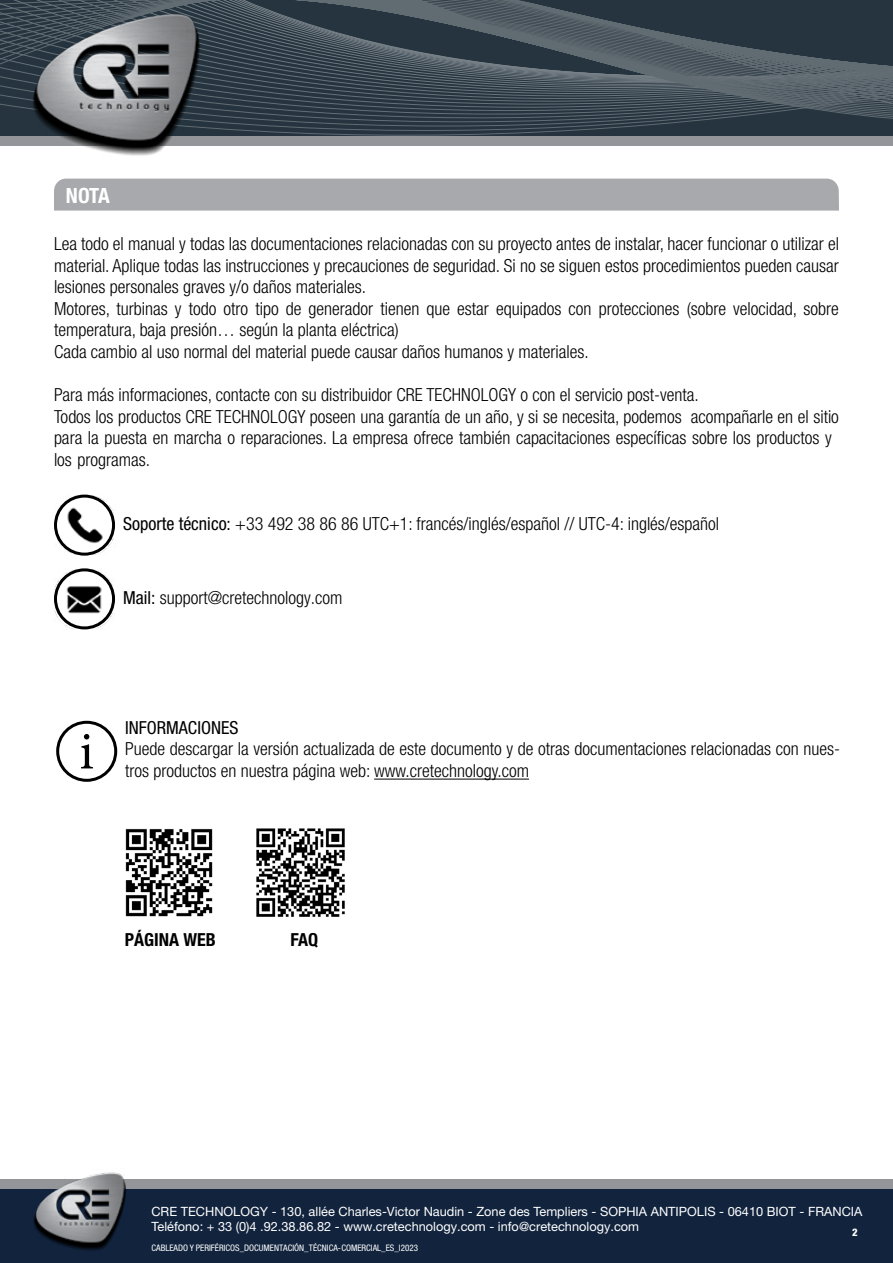
<style>
.page{position:relative;width:893px;height:1263px;background:#fff}
.page>*{position:absolute;margin:0;border:0;box-sizing:border-box;transform-origin:0 0}
.t1{font:54px "Minion Pro";color:#000}
.t2{font:700 condensed 21px "Helvetica Neue LT Std";color:#fff}
.t3{font:300 condensed 18px/21.6px "Helvetica Neue LT Std";color:#000}
.t4{font:condensed 18px "Helvetica Neue LT Std";color:#000}
.t5{font:700 condensed 18px "Helvetica Neue LT Std";color:#000}
.t6{font:12.75px/15.3px "Helvetica Neue LT Std";color:#fff}
.t7{font:800 condensed 10.5px "Helvetica Neue LT Std";color:#fff}
.t8{font:condensed 9px "Helvetica Neue LT Std";color:#fff}
.s1{font-weight:400}
</style>
<div class="page">
<svg style="left:0;top:0;width:893px;height:146px;background:#414d57"></svg>
<img style="left:6px;top:6px;width:199px;height:150px">
<div style="left:54px;top:179px;width:785px;height:32px;background:#a7a9ac"></div>
<div style="left:0;top:1181px;width:893px;height:82px;background:#11233d"></div>
<div style="left:0;top:1179px;width:893px;height:10px;background:#939598"></div>
<img style="left:33px;top:1172px;width:93px;height:78px">
<img style="left:54px;top:495px;width:61px;height:60px">
<div style="left:54px;top:495px;width:61px;height:61px;border:3px solid #000;border-radius:50%"></div>
<div style="left:56px;top:721px;width:61px;height:61px;border:3px solid #000;border-radius:50%"></div>
<hr style="left:374px;top:779px;width:155px;height:1px;background:#000">
<img style="left:54px;top:569px;width:61px;height:60px">
<div style="left:54px;top:568px;width:61px;height:61px;border:3px solid #000;border-radius:50%"></div>
<img style="left:125px;top:829px;width:88px;height:88px">
<img style="left:256px;top:828px;width:89px;height:89px">
<p class="t2" style="left:66px;top:182px;width:45px">NOTA</p>
<p class="t3" style="left:54px;top:233px;width:786px">Lea todo el manual y todas las documentaciones relacionadas con su proyecto antes de instalar, hacer funcionar o utilizar el material. Aplique todas las instrucciones y precauciones de seguridad. Si no se siguen estos procedimientos pueden causar lesiones personales graves y/o daños materiales.<br>Motores, turbinas y todo otro tipo de generador tienen que estar equipados con protecciones (sobre velocidad, sobre temperatura, baja presión… según la planta eléctrica)<br>Cada cambio al uso normal del material puede causar daños humanos y materiales.</p>
<p class="t3" style="left:54px;top:384px;width:786px">Para más informaciones, contacte con su distribuidor CRE TECHNOLOGY o con el servicio post-venta.<br>Todos los productos CRE TECHNOLOGY poseen una garantía de un año, y si se necesita, podemos acompañarle en el sitio para la puesta en marcha o reparaciones. La empresa ofrece también capacitaciones específicas sobre los productos y los programas.</p>
<p class="t3" style="left:123px;top:512px;width:598px"><span class="s1">Soporte técnico:</span> +33 492 38 86 86 UTC+1: francés/inglés/español // UTC-4: inglés/español</p>
<p class="t3" style="left:123px;top:586px;width:221px"><span class="s1">Mail:</span> support@cretechnology.com</p>
<h1 class="t1" style="left:79px;top:715px;width:16px">i</h1>
<p class="t4" style="left:125px;top:717px;width:115px">INFORMACIONES</p>
<p class="t3" style="left:125px;top:738px;width:716px">Puede descargar la versión actualizada de este documento y de otras documentaciones relacionadas con nues&shy;tros productos en nuestra página web: www.cretechnology.com</p>
<p class="t5" style="left:125px;top:928px;width:93px">PÁGINA WEB</p>
<p class="t5" style="left:291px;top:928px;width:29px">FAQ</p>
<p class="t6" style="left:151px;top:1203px;width:713px">CRE TECHNOLOGY - 130, allée Charles-Victor Naudin - Zone des Templiers - SOPHIA ANTIPOLIS - 06410 BIOT - FRANCIA<br>Teléfono: + 33 (0)4 .92.38.86.82 - www.cretechnology.com - info@cretechnology.com</p>
<p class="t8" style="left:152px;top:1242px;width:268px">CABLEADO Y PERIFÉRICOS_DOCUMENTACIÓN_TÉCNICA-COMERCIAL_ES_I2023</p>
<p class="t7" style="left:852px;top:1226px;width:7px">2</p>
</div>
